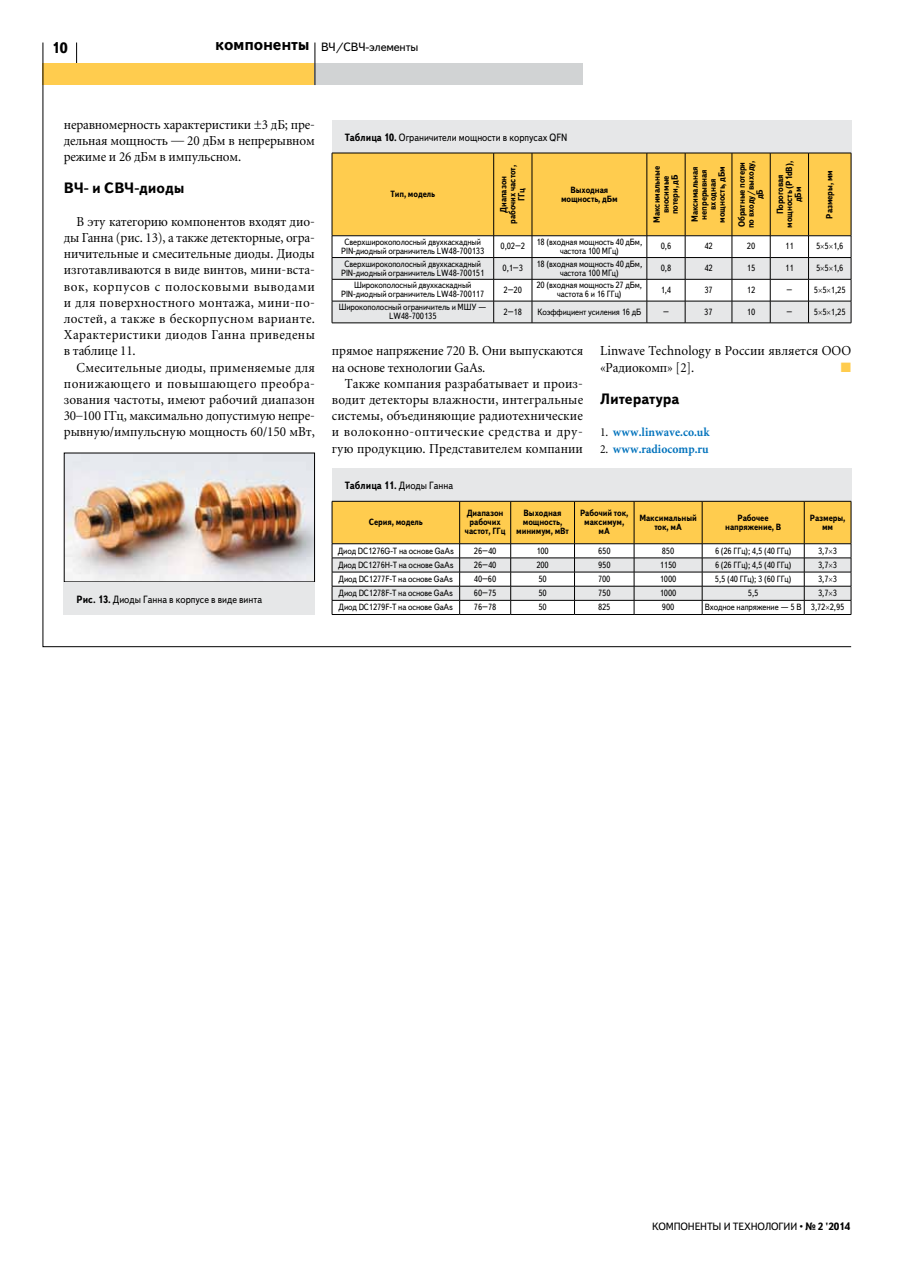
<style>
.page{position:relative;width:915px;height:1263px;background:#fff}
.page>*{position:absolute;margin:0;border:0;box-sizing:border-box;transform-origin:0 0}
.t1{font:700 15px "Text Book C";letter-spacing:-.005em;color:#000}
.t2{font:13.5px/16.2px "Miniature";letter-spacing:-.005em;color:#000;text-align:justify;scale:.95 1}
.t3{font:13.5px "Zapf Dingbats";color:#ffcc4e}
.t4{font:700 12px "Miniature";color:#0072bc;scale:.95 1}
.t5{font:12px "Text Book C";letter-spacing:-.015em;color:#000}
.t6{font:10.5px "Text Book C";color:#000;scale:.9 1}
.t7{font:10.5px "Text Book C";color:#000}
.t8{font:700 10.5px "Text Book C";color:#000;scale:.9 1}
.t9{font:9px/9px "Text Book C";letter-spacing:-.01em;color:#000;text-align:center;scale:.9 1}
.t10{font:700 9px/9px "Text Book C";letter-spacing:-.01em;color:#000;text-align:center;scale:.9 1}
.s1{font-weight:700;font-size:16.5px}
.s2{font-weight:700}
.s3{font-weight:400}
.s4{font-weight:400;color:#000}
</style>
<div class="page">
<svg style="left:42px;top:42px;width:809px;height:605px"></svg>
<div style="left:332px;top:120px;width:518px;height:33px;background:#e6e7e8"></div>
<div style="left:332px;top:469px;width:518px;height:32px;background:#e6e7e8"></div>
<hr style="left:332px;top:323px;width:161px;height:1px;background:#000">
<hr style="left:493px;top:323px;width:39px;height:1px;background:#000">
<hr style="left:532px;top:323px;width:114px;height:1px;background:#000">
<hr style="left:646px;top:323px;width:39px;height:1px;background:#000">
<hr style="left:685px;top:323px;width:46px;height:1px;background:#000">
<hr style="left:731px;top:323px;width:39px;height:1px;background:#000">
<hr style="left:770px;top:323px;width:38px;height:1px;background:#000">
<hr style="left:808px;top:323px;width:42px;height:1px;background:#000">
<hr style="left:332px;top:614px;width:127px;height:1px;background:#000">
<hr style="left:459px;top:614px;width:51px;height:1px;background:#000">
<hr style="left:510px;top:614px;width:64px;height:1px;background:#000">
<hr style="left:574px;top:614px;width:60px;height:1px;background:#000">
<hr style="left:634px;top:614px;width:68px;height:1px;background:#000">
<hr style="left:702px;top:614px;width:102px;height:1px;background:#000">
<hr style="left:804px;top:614px;width:46px;height:1px;background:#000">
<img style="left:66px;top:455px;width:247px;height:125px">
<div style="left:64px;top:582px;width:251px;height:33px;background:#e6e7e8"></div>
<svg style="left:331px;top:153px;width:520px;height:170px"></svg>
<svg style="left:332px;top:501px;width:519px;height:113px"></svg>
<p class="t1" style="left:52px;top:39px;width:17px">10</p>
<p class="t5" style="left:215px;top:40px;width:204px"><span class="s1">компоненты</span> ВЧ/СВЧ-элементы</p>
<p class="t2" style="left:64px;top:117px;width:266px">неравномерность характеристики ±3 дБ; пре&shy;дельная мощность — 20 дБм в непрерывном режиме и 26 дБм в импульсном.</p>
<p class="t1" style="left:64px;top:180px;width:122px">ВЧ- и СВЧ-диоды</p>
<p class="t2" style="left:64px;top:214px;width:266px;text-indent:13px">В эту категорию компонентов входят дио&shy;ды Ганна (рис. 13), а также детекторные, огра&shy;ничительные и смесительные диоды. Диоды изготавливаются в виде винтов, мини-вста&shy;вок, корпусов с полосковыми выводами и для поверхностного монтажа, мини-по&shy;лостей, а также в бескорпусном варианте.<br>Характеристики диодов Ганна приведены в таблице 11.</p>
<p class="t2" style="left:64px;top:360px;width:266px;text-indent:13px">Смесительные диоды, применяемые для понижающего и повышающего преобра&shy;зования частоты, имеют рабочий диапазон 30–100 ГГц, максимально допустимую непре&shy;рывную/импульсную мощность 60/150 мВт,</p>
<p class="t6" style="left:77px;top:593px;width:207px"><span class="s2">Рис. 13.</span> Диоды Ганна в корпусе в виде винта</p>
<p class="t6" style="left:344px;top:132px;width:249px"><span class="s2">Таблица 10.</span> Ограничители мощности в корпусах QFN</p>
<p class="t10" style="left:390px;top:189px;width:51px">Тип, модель</p>
<p class="t10" style="left:499px;top:224px;width:67px;rotate:-90deg">Диапазон рабочих частот,<br>ГГц</p>
<p class="t10" style="left:561px;top:185px;width:65px">Выходная мощность, дБм</p>
<p class="t10" style="left:652px;top:223px;width:65px;rotate:-90deg">Максимальные вносимые потери, дБ</p>
<p class="t10" style="left:690px;top:223px;width:65px;rotate:-90deg">Максимальная непрерывная входная мощность, дБм</p>
<p class="t10" style="left:737px;top:228px;width:77px;rotate:-90deg">Обратные потери по входу/выходу, дБ</p>
<p class="t10" style="left:775px;top:228px;width:75px;rotate:-90deg">Пороговая мощность (P1dB), дБм</p>
<p class="t10" style="left:824px;top:219px;width:55px;rotate:-90deg">Размеры, мм</p>
<p class="t9" style="left:341px;top:237px;width:160px">Сверхширокополосный двухкаскадный<br>PIN-диодный ограничитель LW48-700133</p>
<p class="t9" style="left:500px;top:242px;width:29px">0,02–2</p>
<p class="t9" style="left:536px;top:237px;width:119px">18 (входная мощность 40 дБм, частота 100 МГц)</p>
<p class="t9" style="left:660px;top:242px;width:13px">0,6</p>
<p class="t9" style="left:704px;top:242px;width:11px">42</p>
<p class="t9" style="left:746px;top:242px;width:11px">20</p>
<p class="t9" style="left:785px;top:242px;width:11px">11</p>
<p class="t9" style="left:815px;top:242px;width:32px">5 5 1,6</p>
<p class="t9" style="left:341px;top:259px;width:160px">Сверхширокополосный двухкаскадный<br>PIN-диодный ограничитель LW48-700151</p>
<p class="t9" style="left:502px;top:264px;width:24px">0,1–3</p>
<p class="t9" style="left:536px;top:259px;width:119px">18 (входная мощность 40 дБм, частота 100 МГц)</p>
<p class="t9" style="left:660px;top:264px;width:13px">0,8</p>
<p class="t9" style="left:704px;top:264px;width:11px">42</p>
<p class="t9" style="left:746px;top:264px;width:11px">15</p>
<p class="t9" style="left:785px;top:264px;width:11px">11</p>
<p class="t9" style="left:815px;top:264px;width:32px">5 5 1,6</p>
<p class="t9" style="left:341px;top:281px;width:160px">Широкополосный двухкаскадный<br>PIN-диодный ограничитель LW48-700117</p>
<p class="t9" style="left:503px;top:285px;width:22px">2–20</p>
<p class="t9" style="left:536px;top:281px;width:119px">20 (входная мощность 27 дБм, частота 6 и 16 ГГц)</p>
<p class="t9" style="left:660px;top:285px;width:13px">1,4</p>
<p class="t9" style="left:704px;top:285px;width:11px">37</p>
<p class="t9" style="left:746px;top:285px;width:11px">12</p>
<p class="t9" style="left:786px;top:285px;width:8px">–</p>
<p class="t9" style="left:813px;top:285px;width:37px">5 5 1,25</p>
<p class="t9" style="left:339px;top:303px;width:166px">Широкополосный ограничитель и МШУ —<br>LW48-700135</p>
<p class="t9" style="left:503px;top:307px;width:22px">2–18</p>
<p class="t9" style="left:537px;top:307px;width:117px">Коэффициент усиления 16 дБ</p>
<p class="t9" style="left:662px;top:307px;width:8px">–</p>
<p class="t9" style="left:704px;top:307px;width:11px">37</p>
<p class="t9" style="left:746px;top:307px;width:11px">10</p>
<p class="t9" style="left:786px;top:307px;width:8px">–</p>
<p class="t9" style="left:813px;top:307px;width:37px">5 5 1,25</p>
<p class="t2" style="left:332px;top:343px;width:266px">прямое напряжение 720 В. Они выпускаются на основе технологии GaAs.</p>
<p class="t2" style="left:332px;top:376px;width:266px;text-indent:13px">Также компания разрабатывает и произ&shy;водит детекторы влажности, интегральные системы, объединяющие радиотехнические и волоконно-оптические средства и дру&shy;гую продукцию. Представителем компании</p>
<p class="t8" style="left:344px;top:479px;width:122px">Таблица 11. <span class="s3">Диоды Ганна</span></p>
<p class="t2" style="left:600px;top:343px;width:266px">Linwave Technology в России является ООО «Радиокомп» [2].</p>
<p class="t3" style="left:840px;top:361px;width:12px">■</p>
<p class="t1" style="left:600px;top:390px;width:81px">Литература</p>
<p class="t4" style="left:600px;top:427px;width:117px"><span class="s4">1.</span> www.linwave.co.uk</p>
<p class="t4" style="left:600px;top:443px;width:116px"><span class="s4">2.</span> www.radiocomp.ru</p>
<p class="t10" style="left:368px;top:518px;width:62px">Серия, модель</p>
<p class="t10" style="left:464px;top:509px;width:47px">Диапазон рабочих частот, ГГ ц</p>
<p class="t10" style="left:516px;top:509px;width:60px">Выходная мощность, минимум, мВт</p>
<p class="t10" style="left:580px;top:509px;width:55px">Рабочий ток, максимум, мА</p>
<p class="t10" style="left:639px;top:513px;width:65px">Максимальный ток, мА</p>
<p class="t10" style="left:725px;top:513px;width:63px">Рабочее напряжение, В</p>
<p class="t10" style="left:809px;top:513px;width:41px">Размеры, мм</p>
<p class="t9" style="left:337px;top:546px;width:130px">Диод DC1276G-T на основе GaAs</p>
<p class="t9" style="left:474px;top:546px;width:26px">26–40</p>
<p class="t9" style="left:536px;top:546px;width:15px">100</p>
<p class="t9" style="left:597px;top:546px;width:15px">650</p>
<p class="t9" style="left:661px;top:546px;width:15px">850</p>
<p class="t9" style="left:714px;top:546px;width:86px">6 (26 ГГц); 4,5 (40 ГГц)</p>
<p class="t9" style="left:817px;top:546px;width:23px">3,7 3</p>
<p class="t9" style="left:338px;top:560px;width:130px">Диод DC1276H-Т на основе GaAs</p>
<p class="t9" style="left:474px;top:560px;width:26px">26–40</p>
<p class="t9" style="left:536px;top:560px;width:15px">200</p>
<p class="t9" style="left:597px;top:560px;width:15px">950</p>
<p class="t9" style="left:659px;top:560px;width:20px">1150</p>
<p class="t9" style="left:714px;top:560px;width:86px">6 (26 ГГц); 4,5 (40 ГГц)</p>
<p class="t9" style="left:817px;top:560px;width:23px">3,7 3</p>
<p class="t9" style="left:338px;top:574px;width:129px">Диод DC1277F-T на основе GaAs</p>
<p class="t9" style="left:474px;top:574px;width:26px">40–60</p>
<p class="t9" style="left:538px;top:574px;width:11px">50</p>
<p class="t9" style="left:598px;top:574px;width:15px">700</p>
<p class="t9" style="left:659px;top:574px;width:20px">1000</p>
<p class="t9" style="left:714px;top:574px;width:86px">5,5 (40 ГГц); 3 (60 ГГц)</p>
<p class="t9" style="left:817px;top:574px;width:23px">3,7 3</p>
<p class="t9" style="left:338px;top:589px;width:129px">Диод DC1278F-T на основе GaAs</p>
<p class="t9" style="left:474px;top:589px;width:26px">60–75</p>
<p class="t9" style="left:538px;top:589px;width:11px">50</p>
<p class="t9" style="left:597px;top:589px;width:15px">750</p>
<p class="t9" style="left:659px;top:589px;width:20px">1000</p>
<p class="t9" style="left:747px;top:589px;width:13px">5,5</p>
<p class="t9" style="left:817px;top:589px;width:23px">3,7 3</p>
<p class="t9" style="left:338px;top:603px;width:129px">Диод DC1279F-T на основе GaAs</p>
<p class="t9" style="left:474px;top:603px;width:26px">76–78</p>
<p class="t9" style="left:538px;top:603px;width:11px">50</p>
<p class="t9" style="left:597px;top:603px;width:15px">825</p>
<p class="t9" style="left:661px;top:603px;width:15px">900</p>
<p class="t9" style="left:704px;top:603px;width:157px">Входное напряжение — 5 В 3,72 2,95</p>
<p class="t7" style="left:651px;top:1221px;width:199px">КОМПОНЕНТЫ И ТЕХНОЛОГИИ • <span class="s2">№ 2 '2014</span></p>
</div>
